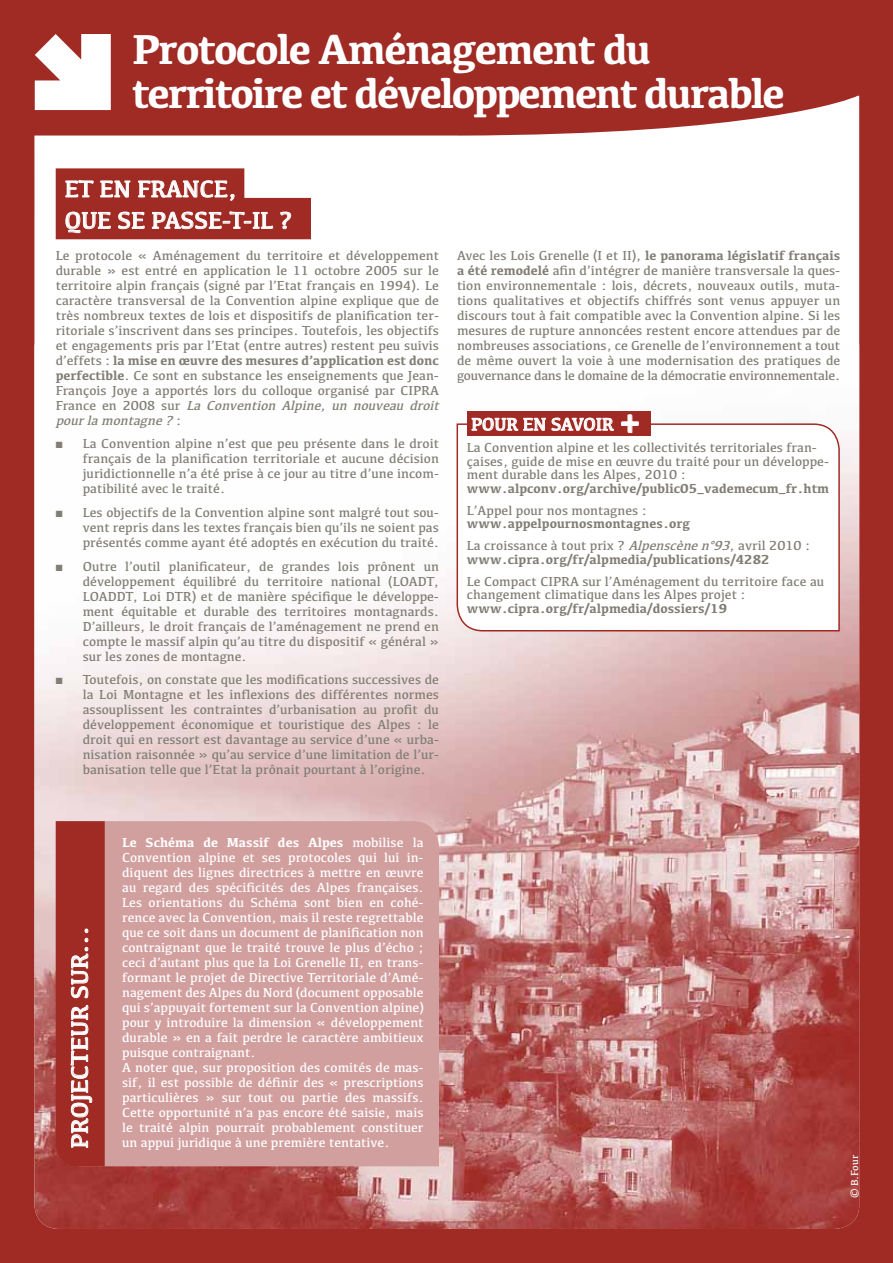
<style>
.page{position:relative;width:893px;height:1263px;background:#a02b25}
.page>*{position:absolute;margin:0;border:0;box-sizing:border-box;transform-origin:0 0}
.t1{font:700 43.35px/43.5px "Kefa";letter-spacing:-.05em;color:#fff}
.t2{font:24px "Kefa";color:#fff}
.t3{font:18px "Kefa";color:#fff}
.t4{font:13.5px/15px "Kefa";color:#817e74;text-align:justify}
.t5{font:13.5px/15px "Kefa";color:#fff}
.t6{font:700 13.5px "Kefa";color:#817e74}
.t7{font:10.5px "Kefa";color:#fff}
.s1{font-weight:700}
.s2{font-style:italic}
.s3{font-weight:700;font-size:34.5px}
</style>
<div class="page">
<svg style="left:35px;top:34px;width:76px;height:62px"></svg>
<svg style="left:34px;top:96px;width:825px;height:248px;background:#f1dfde"></svg>
<img style="left:34px;top:344px;width:825px;height:885px">
<svg style="left:56px;top:168px;width:255px;height:71px"></svg>
<div style="left:105px;top:821px;width:334px;height:345px;background:#d29f9f"></div>
<svg style="left:56px;top:821px;width:49px;height:345px"></svg>
<div style="left:456px;top:423px;width:385px;height:209px;background:#fff"></div>
<div style="left:467px;top:411px;width:184px;height:24px;background:#a02b25"></div>
<svg style="left:471px;top:417px;width:143px;height:14px"></svg>
<svg style="left:621px;top:414px;width:18px;height:19px"></svg>
<h1 class="t1" style="left:132px;top:26px;width:655px">Protocole Aménagement du territoire et développement durable</h1>
<h2 class="t2" style="left:65px;top:174px;width:102px">Et en France</h2>
<h2 class="t2" style="left:228px;top:174px;width:11px">,</h2>
<h2 class="t2" style="left:65px;top:205px;width:16px">que</h2>
<h2 class="t2" style="left:117px;top:205px;width:49px">se passe</h2>
<h2 class="t2" style="left:222px;top:205px;width:71px">-t-il ?</h2>
<p class="t4" style="left:56px;top:248px;width:388px;text-align:left">Le protocole « Aménagement du territoire et développement durable » est entré en application le 11 octobre 2005 sur le territoire alpin français (signé par l’Etat français en 1994). Le caractère transversal de la Convention alpine explique que de très nombreux textes de lois et dispositifs de planification ter&shy;ritoriale s’inscrivent dans ses principes. Toutefois, les objectifs et engagements pris par l’Etat (entre autres) restent peu suivis d’effets : <span class="s1">la mise en œuvre des mesures d’application est donc perfectible</span>. Ce sont en substance les enseignements que Jean-François Joye a apportés lors du colloque organisé par CIPRA F r a n c e e n 2 0 0 8 s u r <span class="s2">La Convention Alpine, un nouveau droit pourla montagne?</span> :</p>
<p class="t4" style="left:83px;top:436px;width:358px;text-indent:-27px">■ La Convention alpine n’est que peu présente dans le droit français de la planification territoriale et aucune décision juridictionnelle n’a été prise à ce jour au titre d’une incom&shy;patibilité avec le traité.</p>
<p class="t4" style="left:83px;top:505px;width:358px;text-indent:-27px">■ Les objectifs de la Convention alpine sont malgré tout sou&shy;vent repris dans les textes français bien qu’ils ne soient pas présentés comme ayant été adoptés en exécution du traité.</p>
<p class="t4" style="left:83px;top:558px;width:358px;text-indent:-27px">■ Outre l’outil planificateur, de grandes lois prônent un développement équilibré du territoire national (LOADT, LOADDT, Loi DTR) et de manière spécifique le développe&shy;ment équitable et durable des territoires montagnards.<br>D’ailleurs, le droit français de l’aménagement ne prend en compte le massif alpin qu’au titre du dispositif « général » sur les zones de montagne.</p>
<p class="t4" style="left:83px;top:672px;width:358px;text-indent:-27px">■ Toutefois, on constate que les modifications successives de la Loi Montagne et les inflexions des différentes normes assouplissent les contraintes d’urbanisation au profit du développement économique et touristique des Alpes : le droit qui en ressort est davantage au service d’une « urba&shy;nisation raisonnée » qu’au service d’une limitation de l’ur&shy;banisation telle que l’Etat la prônait pourtant à l’origine.</p>
<p class="t4" style="left:457px;top:248px;width:385px">Avec les Lois Grenelle (I et II), <span class="s1">le panorama législatif français a été remodelé</span> afin d’intégrer de manière transversale la ques&shy;tion environnementale : lois, décrets, nouveaux outils, muta&shy;tions qualitatives et objectifs chiffrés sont venus appuyer un discours tout à fait compatible avec la Convention alpine. Si les mesures de rupture annoncées restent encore attendues par de nombreuses associations, ce Grenelle de l’environnement a tout de même ouvert la voie à une modernisation des pratiques de gouvernance dans le domaine de la démocratie environnementale.</p>
<h3 class="t3" style="left:471px;top:413px;width:24px">Pour</h3>
<h3 class="t3" style="left:523px;top:413px;width:120px">en savoir <span class="s3">+</span></h3>
<p class="t4" style="left:467px;top:441px;width:364px;line-height:13.5px;text-align:left">La Convention alpine et les collectivités territoriales fran&shy;çaises, guide de mise en œuvre du traité pour un développe&shy;ment durable dans les Alpes, 2010 :</p>
<p class="t6" style="left:467px;top:479px;width:364px">www.alpconv.org/archive/public05_vademecum_fr.htm</p>
<p class="t4" style="left:467px;top:502px;width:182px">L’Appel pour nos montagnes :</p>
<p class="t4" style="left:467px;top:512px;width:345px;line-height:22px"><span class="s1">www.appelpournosmontagnes.org<br></span>La croissance à tout prix ? <span class="s2">Alpenscènen°93</span>, avril 2010 :</p>
<p class="t6" style="left:467px;top:550px;width:304px">www.cipra.org/fr/alpmedia/publications/4282</p>
<p class="t4" style="left:467px;top:574px;width:359px;line-height:13.5px">Le Compact CIPRA sur l’Aménagement du territoire face au changement climatique dans les Alpes projet :</p>
<p class="t6" style="left:467px;top:599px;width:262px">www.cipra.org/fr/alpmedia/dossiers/19</p>
<h2 class="t2" style="left:65px;top:1148px;width:224px;rotate:-90deg">PROJECTEUR SUR...</h2>
<p class="t5" style="left:122px;top:834px;width:303px"><span class="s1">Le Schéma de Massif des Alpes</span> mobilise la Convention alpine et ses protocoles qui lui in&shy;diquent des lignes directrices à mettre en œuvre au regard des spécificités des Alpes françaises.<br>Les orientations du Schéma sont bien en cohé&shy;rence avec la Convention, mais il reste regrettable que ce soit dans un document de planification non contraignant que le traité trouve le plus d’écho ; ceci d’autant plus que la Loi Grenelle II, en trans&shy;formant le projet de Directive Territoriale d’Amé&shy;nagement des Alpes du Nord (document opposable qui s’appuyait fortement sur la Convention alpine) pour y introduire la dimension « développement durable » en a fait perdre le caractère ambitieux puisque contraignant.<br>A noter que, sur proposition des comités de mas&shy;sif, il est possible de définir des « prescriptions particulières » sur tout ou partie des massifs.<br>Cette opportunité n’a pas encore été saisie, mais le traité alpin pourrait probablement constituer</p>
<p class="t5" style="left:122px;top:1134px;width:269px">un appui juridique à une première tentative.</p>
<p class="t7" style="left:848px;top:1198px;width:45px;rotate:-90deg">© B.Four</p>
</div>
